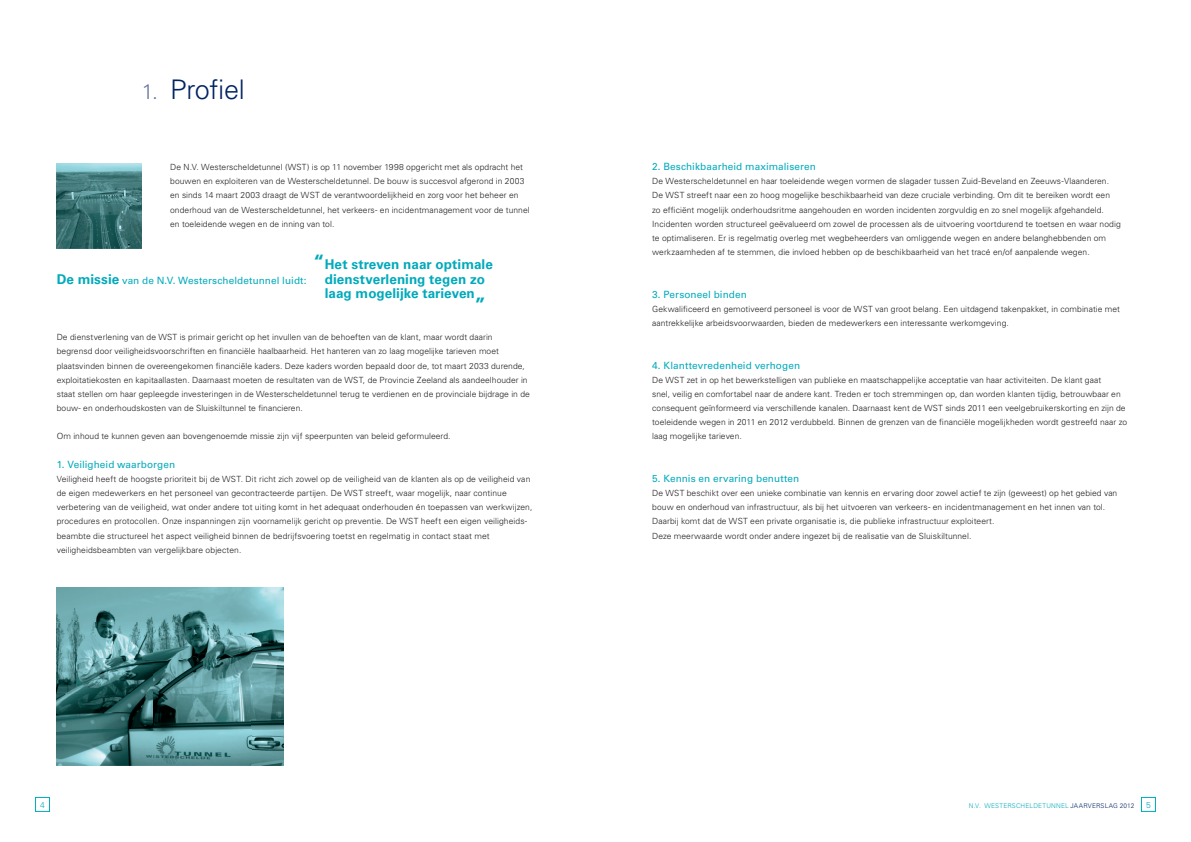
<style>
.page{position:relative;width:1191px;height:842px;background:#fff}
.page>*{position:absolute;margin:0;border:0;box-sizing:border-box;transform-origin:0 0}
.t1{font:300 27px "Univers LT Std";letter-spacing:-.015em;color:#002361}
.t2{font:700 20px "Univers LT Std";color:#00aabc}
.t3{font:700 13.5px/14.2px "Univers LT Std";color:#00aabc}
.t4{font:10px "Univers LT Std";letter-spacing:.01em;color:#00aabc}
.t5{font:300 8.5px/14.2px "Univers LT Std";letter-spacing:.005em;color:#231f20}
.t6{font:300 8.5px "Univers LT Std";color:#00aabc}
.t7{font:300 6.5px "Univers LT Std";letter-spacing:.025em;color:#00aabc}
.s1{font-size:21px;color:#6974a0}
.s2{font-weight:700;font-size:13.5px}
.s3{color:#002361}
</style>
<div class="page">
<img style="left:57px;top:163px;width:85px;height:85px">
<img style="left:57px;top:587px;width:226px;height:178px">
<svg style="left:35px;top:797px;width:1120px;height:15px"></svg>
<h1 class="t1" style="left:142px;top:78px;width:104px"><span class="s1">1.</span> Profiel</h1>
<p class="t5" style="left:170px;top:160px;width:361px">De N.V. Westerscheldetunnel (WST) is op 11 november 1998 opgericht met als opdracht het bouwen en exploiteren van de Westerscheldetunnel. De bouw is succesvol afgerond in 2003 en sinds 14 maart 2003 draagt de WST de verantwoordelijkheid en zorg voor het beheer en onderhoud van de Westerscheldetunnel, het verkeers- en incidentmanagement voor de tunnel en toeleidende wegen en de inning van tol.</p>
<p class="t4" style="left:57px;top:276px;width:251px"><span class="s2">De missie</span> van de N.V. Westerscheldetunnel luidt:</p>
<h2 class="t2" style="left:313px;top:254px;width:13px">“</h2>
<h3 class="t3" style="left:325px;top:258px;width:170px">Het streven naar optimale dienstverlening tegen zo laag mogelijke tarieven</h3>
<h2 class="t2" style="left:475px;top:296px;width:13px">”</h2>
<p class="t5" style="left:57px;top:331px;width:475px">De dienstverlening van de WST is primair gericht op het invullen van de behoeften van de klant, maar wordt daarin begrensd door veiligheidsvoorschriften en financiële haalbaarheid. Het hanteren van zo laag mogelijke tarieven moet plaatsvinden binnen de overeengekomen financiële kaders. Deze kaders worden bepaald door de, tot maart 2033 durende, exploitatiekosten en kapitaallasten. Daarnaast moeten de resultaten van de WST, de Provincie Zeeland als aandeelhouder in staat stellen om haar gepleegde investeringen in de Westerscheldetunnel terug te verdienen en de provinciale bijdrage in de bouw- en onderhoudskosten van de Sluiskiltunnel te financieren.</p>
<p class="t5" style="left:57px;top:430px;width:395px">Om inhoud te kunnen geven aan bovengenoemde missie zijn vijf speerpunten van beleid geformuleerd.</p>
<p class="t4" style="left:57px;top:460px;width:120px">1. Veiligheid waarborgen</p>
<p class="t5" style="left:57px;top:472px;width:477px">Veiligheid heeft de hoogste prioriteit bij de WST. Dit richt zich zowel op de veiligheid van de klanten als op de veiligheid van de eigen medewerkers en het personeel van gecontracteerde partijen. De WST streeft, waar mogelijk, naar continue verbetering van de veiligheid, wat onder andere tot uiting komt in het adequaat onderhouden én toepassen van werkwijzen, procedures en protocollen. Onze inspanningen zijn voornamelijk gericht op preventie. De WST heeft een eigen veiligheids&shy;beambte die structureel het aspect veiligheid binnen de bedrijfsvoering toetst en regelmatig in contact staat met veiligheidsbeambten van vergelijkbare objecten.</p>
<p class="t4" style="left:652px;top:162px;width:165px">2. Beschikbaarheid maximaliseren</p>
<p class="t5" style="left:652px;top:175px;width:470px">De Westerscheldetunnel en haar toeleidende wegen vormen de slagader tussen Zuid-Beveland en Zeeuws-Vlaanderen.<br>De WST streeft naar een zo hoog mogelijke beschikbaarheid van deze cruciale verbinding. Om dit te bereiken wordt een<br>zo efficiënt mogelijk onderhoudsritme aangehouden en worden incidenten zorgvuldig en zo snel mogelijk afgehandeld.<br>Incidenten worden structureel geëvalueerd om zowel de processen als de uitvoering voortdurend te toetsen en waar nodig te optimaliseren. Er is regelmatig overleg met wegbeheerders van omliggende wegen en andere belanghebbenden om werkzaamheden af te stemmen, die invloed hebben op de beschikbaarheid van het tracé en/of aanpalende wegen.</p>
<p class="t4" style="left:652px;top:290px;width:96px">3. Personeel binden</p>
<p class="t5" style="left:652px;top:302px;width:469px">Gekwalificeerd en gemotiveerd personeel is voor de WST van groot belang. Een uitdagend takenpakket, in combinatie met aantrekkelijke arbeidsvoorwaarden, bieden de medewerkers een interessante werkomgeving.</p>
<p class="t4" style="left:652px;top:361px;width:149px">4. Klanttevredenheid verhogen</p>
<p class="t5" style="left:652px;top:373px;width:476px">De WST zet in op het bewerkstelligen van publieke en maatschappelijke acceptatie van haar activiteiten. De klant gaat<br>snel, veilig en comfortabel naar de andere kant. Treden er toch stremmingen op, dan worden klanten tijdig, betrouwbaar en consequent geïnformeerd via verschillende kanalen. Daarnaast kent de WST sinds 2011 een veelgebruikerskorting en zijn de toeleidende wegen in 2011 en 2012 verdubbeld. Binnen de grenzen van de financiële mogelijkheden wordt gestreefd naar zo laag mogelijke tarieven.</p>
<p class="t4" style="left:652px;top:474px;width:148px">5. Kennis en ervaring benutten</p>
<p class="t5" style="left:652px;top:486px;width:466px">De WST beschikt over een unieke combinatie van kennis en ervaring door zowel actief te zijn (geweest) op het gebied van bouw en onderhoud van infrastructuur, als bij het uitvoeren van verkeers- en incidentmanagement en het innen van tol.<br>Daarbij komt dat de WST een private organisatie is, die publieke infrastructuur exploiteert.<br>Deze meerwaarde wordt onder andere ingezet bij de realisatie van de Sluiskiltunnel.</p>
<p class="t6" style="left:40px;top:801px;width:6px">4</p>
<p class="t7" style="left:968px;top:803px;width:167px">N.V. WESTERSCHELDETUNNEL <span class="s3">JAARVERSLAG 2012</span></p>
<p class="t6" style="left:1146px;top:801px;width:6px">5</p>
</div>
